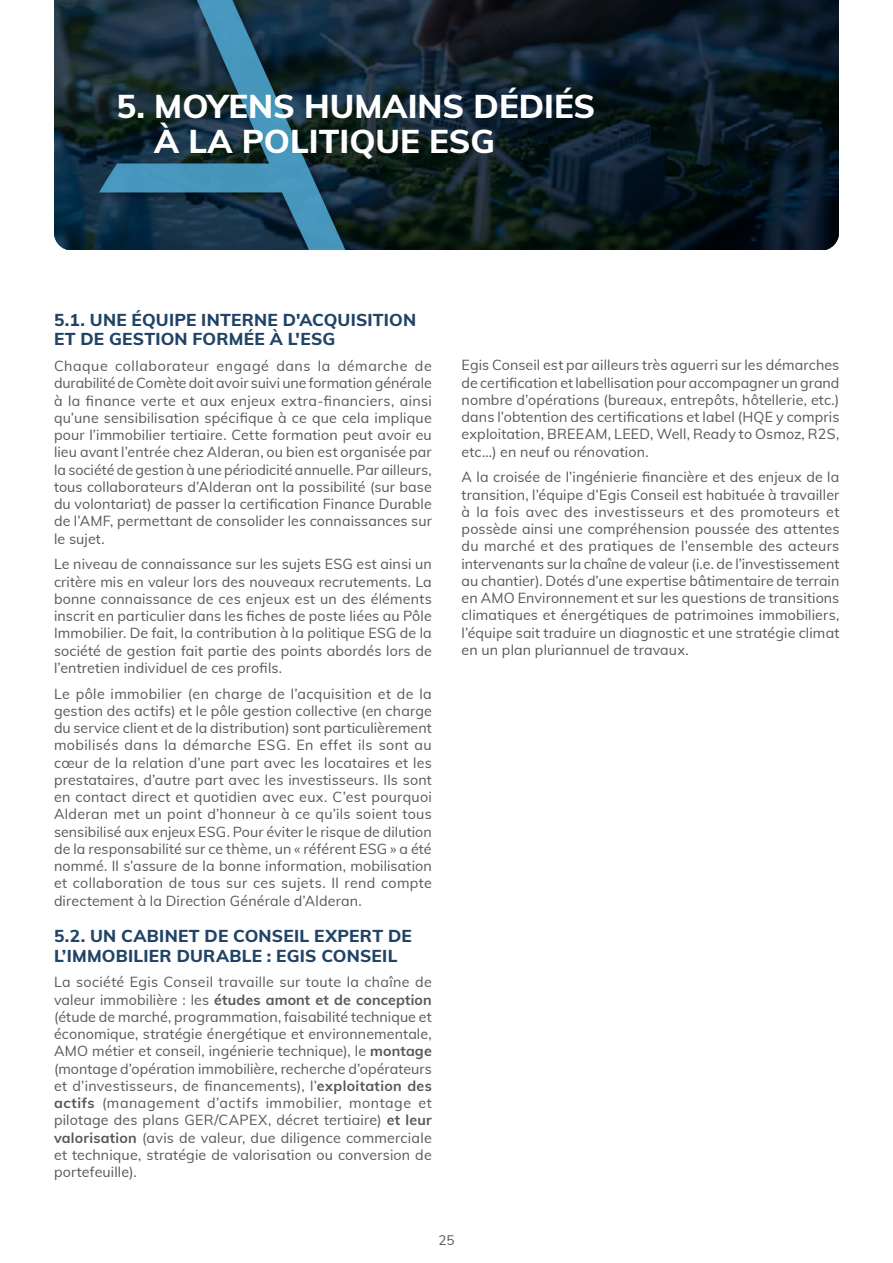
<style>
.page{position:relative;width:893px;height:1263px;background:#fff}
.page>*{position:absolute;margin:0;border:0;box-sizing:border-box;transform-origin:0 0}
.t1{font:800 33px/34.5px "Muli";color:#fff}
.TITRE_1{font:800 17.25px/19.5px "Muli";letter-spacing:.01em;color:#214366}
.PARAGRAPHE_TEXTE_COURANT{font:14.25px/17.2px "Muli";letter-spacing:.01em;color:#575756;text-align:justify}
.t2{font:13.5px "Muli";color:#575756}
.s1{font-weight:700}
</style>
<div class="page">
<svg style="left:54px;top:0;width:785px;height:250px;background:#0e1d26"></svg>
<div style="left:94px;top:0;width:263px;height:262px;background:#000;opacity:.5"></div>
<svg style="left:99px;top:0;width:247px;height:250px;background:#204457"></svg>
<div style="left:54px;top:250px;width:785px;height:24px;background:#fff"></div>
<p class="t1" style="left:154px;top:88px;width:442px;text-indent:-38px">5. MOYENS HUMAINS DÉDIÉS<br>À LA POLITIQUE ESG</p>
<p class="TITRE_1" style="left:54px;top:309px;width:364px">5.1. UNE ÉQUIPE INTERNE D'ACQUISITION<br>ET DE GESTION FORMÉE À L'ESG</p>
<p class="PARAGRAPHE_TEXTE_COURANT" style="left:54px;top:357px;width:379px">Chaque collaborateur engagé dans la démarche de durabilité de Comète doit avoir suivi une formation générale à la finance verte et aux enjeux extra-financiers, ainsi qu’une sensibilisation spécifique à ce que cela implique pour l’immobilier tertiaire. Cette formation peut avoir eu lieu avant l’entrée chez Alderan, ou bien est organisée par la société de gestion à une périodicité annuelle. Par ailleurs, tous collaborateurs d’Alderan ont la possibilité (sur base du volontariat) de passer la certification Finance Durable de l’AMF, permettant de consolider les connaissances sur le sujet.</p>
<p class="PARAGRAPHE_TEXTE_COURANT" style="left:54px;top:555px;width:379px">Le niveau de connaissance sur les sujets ESG est ainsi un critère mis en valeur lors des nouveaux recrutements. La bonne connaissance de ces enjeux est un des éléments inscrit en particulier dans les fiches de poste liées au Pôle Immobilier. De fait, la contribution à la politique ESG de la société de gestion fait partie des points abordés lors de l’entretien individuel de ces profils.</p>
<p class="PARAGRAPHE_TEXTE_COURANT" style="left:54px;top:684px;width:379px">Le pôle immobilier (en charge de l’acquisition et de la gestion des actifs) et le pôle gestion collective (en charge du service client et de la distribution) sont particulièrement mobilisés dans la démarche ESG. En effet ils sont au cœur de la relation d’une part avec les locataires et les prestataires, d’autre part avec les investisseurs. Ils sont en contact direct et quotidien avec eux. C’est pourquoi Alderan met un point d’honneur à ce qu’ils soient tous sensibilisé aux enjeux ESG. Pour éviter le risque de dilution de la responsabilité sur ce thème, un « référent ESG » a été nommé. Il s’assure de la bonne information, mobilisation et collaboration de tous sur ces sujets. Il rend compte directement à la Direction Générale d’Alderan.</p>
<p class="TITRE_1" style="left:54px;top:925px;width:359px">5.2. UN CABINET DE CONSEIL EXPERT DE<br>L’IMMOBILIER DURABLE : EGIS CONSEIL</p>
<p class="PARAGRAPHE_TEXTE_COURANT" style="left:54px;top:973px;width:379px">La société Egis Conseil travaille sur toute la chaîne de valeur immobilière : les <span class="s1">études amont et de conception </span>(étude de marché, programmation, faisabilité technique et économique, stratégie énergétique et environnementale, AMO métier et conseil, ingénierie technique), le <span class="s1">montage </span>(montage d’opération immobilière, recherche d’opérateurs et d’investisseurs, de financements), l’<span class="s1">exploitation des actifs</span> (management d’actifs immobilier, montage et pilotage des plans GER/CAPEX, décret tertiaire) <span class="s1">et leur valorisation</span> (avis de valeur, due diligence commerciale et technique, stratégie de valorisation ou conversion de portefeuille).</p>
<p class="PARAGRAPHE_TEXTE_COURANT" style="left:462px;top:356px;width:379px">Egis Conseil est par ailleurs très aguerri sur les démarches de certification et labellisation pour accompagner un grand nombre d’opérations (bureaux, entrepôts, hôtellerie, etc.) dans l’obtention des certifications et label (HQE y compris exploitation, BREEAM, LEED, Well, Ready to Osmoz, R2S, etc…) en neuf ou rénovation.</p>
<p class="PARAGRAPHE_TEXTE_COURANT" style="left:462px;top:468px;width:379px">A la croisée de l’ingénierie financière et des enjeux de la transition, l’équipe d’Egis Conseil est habituée à travailler à la fois avec des investisseurs et des promoteurs et possède ainsi une compréhension poussée des attentes du marché et des pratiques de l’ensemble des acteurs intervenants sur la chaîne de valeur (i.e. de l’investissement au chantier). Dotés d’une expertise bâtimentaire de terrain en AMO Environnement et sur les questions de transitions climatiques et énergétiques de patrimoines immobiliers, l’équipe sait traduire un diagnostic et une stratégie climat en un plan pluriannuel de travaux.</p>
<p class="t2" style="left:438px;top:1230px;width:18px">25</p>
</div>
